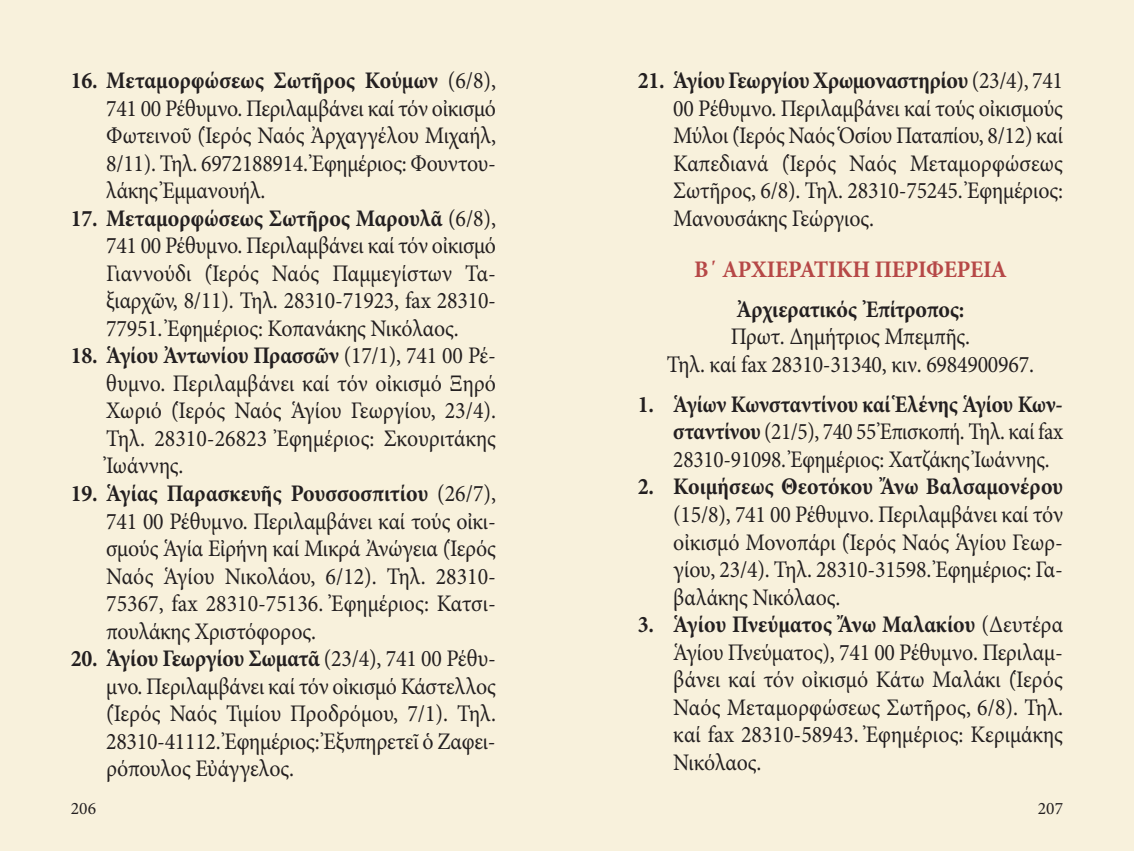
<style>
.page{position:relative;width:1134px;height:851px;background:#fff}
.page>*{position:absolute;margin:0;border:0;box-sizing:border-box;transform-origin:0 0}
.t1{font:23.75px/27.5px "Minion Pro";letter-spacing:-.01em;color:#231f20;text-align:justify;scale:.92 1}
.t2{font:23.75px/27.5px "Minion Pro";letter-spacing:-.01em;color:#231f20;text-align:justify;scale:.9 1}
.t3{font:700 23.75px "Minion Pro";color:#231f20;scale:.92 1}
.t4{font:700 23.75px "Minion Pro";letter-spacing:-.01em;color:#b64847;scale:.96 1}
.t5{font:17.5px "Minion Pro";color:#231f20}
.s1{font-weight:700}
</style>
<div class="page">
<div style="left:0;top:0;width:1134px;height:850px;background:#f8f1dc"></div>
<p class="t1" style="left:673px;top:69px;width:425px;text-indent:-35px"><span class="s1">21. Ἁγίου Γεωργίου Χρωμοναστηρίου</span> (23/4), 741<br>00 Ρέθυμνο. Περιλαμβάνει καί τούς οἰκισμούς Μύλοι (Ἱερός Ναός Ὁσίου Παταπίου, 8/12) καί Καπεδιανά (Ἱερός Ναός Μεταμορφώσεως Σωτῆρος, 6/8). Τηλ. 28310-75245. Ἐφημέριος:<br>Μανουσάκης Γεώργιος.</p>
<p class="t4" style="left:694px;top:260px;width:327px">B΄ ΑΡΧΙΕΡΑΤΙΚΗ ΠΕΡΙΦΕΡΕΙΑ</p>
<p class="t3" style="left:737px;top:300px;width:249px">Ἀρχιερατικός Ἐπίτροπος:</p>
<p class="t1" style="left:667px;top:325px;width:400px;text-align:center">Πρωτ. Δημήτριος Μπεμπῆς.<br>Τηλ. καί fax 28310-31340, κιν. 6984900967.</p>
<p class="t2" style="left:673px;top:392px;width:435px;text-indent:-35px"><span class="s1">1. Ἁγίων Κωνσταντίνου καί Ἑλένης Ἁγίου Κων&shy;σταντίνου</span> (21/5), 740 55 Ἐπισκοπή. Τηλ. καί fax 28310-91098. Ἐφημέριος: Χατζάκης Ἰωάννης.</p>
<p class="t3" style="left:638px;top:478px;width:464px">2. Κοιμήσεως Θεοτόκου Ἄνω Βαλσαμονέρου</p>
<p class="t1" style="left:673px;top:502px;width:425px">(15/8), 741 00 Ρέθυμνο. Περιλαμβάνει καί τόν οἰκισμό Μονοπάρι (Ἱερός Ναός Ἁγίου Γεωρ&shy;γίου, 23/4). Τηλ. 28310-31598. Ἐφημέριος: Γα&shy;βαλάκης Νικόλαος.</p>
<p class="t1" style="left:673px;top:612px;width:425px;text-indent:-35px"><span class="s1">3. Ἁγίου Πνεύματος Ἄνω Μαλακίου</span> (Δευτέρα Ἁγίου Πνεύματος), 741 00 Ρέθυμνο. Περιλαμ&shy;βάνει καί τόν οἰκισμό Κάτω Μαλάκι (Ἱερός Ναός Μεταμορφώσεως Σωτῆρος, 6/8). Τηλ. καί fax 28310-58943. Ἐφημέριος: Κεριμάκης Νικόλαος.</p>
<p class="t1" style="left:106px;top:69px;width:425px;text-indent:-35px"><span class="s1">16. Μεταμορφώσεως Σωτῆρος Κούμων</span> (6/8), 741 00 Ρέθυμνο. Περιλαμβάνει καί τόν οἰκισμό Φωτεινοῦ (Ἱερός Ναός Ἀρχαγγέλου Μιχαήλ, 8/11). Τηλ. 6972188914. Ἐφημέριος: Φουντου&shy;λάκης Ἐμμανουήλ.</p>
<p class="t1" style="left:106px;top:206px;width:425px;text-indent:-35px"><span class="s1">17. Μεταμορφώσεως Σωτῆρος Μαρουλᾶ</span> (6/8), 741 00 Ρέθυμνο. Περιλαμβάνει καί τόν οἰκισμό Γιαννούδι (Ἱερός Ναός Παμμεγίστων Τα&shy;ξιαρχῶν, 8/11). Τηλ. 28310-71923, fax 28310- 77951. Ἐφημέριος: Κοπανάκης Νικόλαος.</p>
<p class="t1" style="left:106px;top:344px;width:425px;text-indent:-35px"><span class="s1">18. Ἁγίου Ἀντωνίου Πρασσῶν</span> (17/1), 741 00 Ρέ&shy;θυμνο. Περιλαμβάνει καί τόν οἰκισμό Ξηρό Χωριό (Ἱερός Ναός Ἁγίου Γεωργίου, 23/4).<br>Τηλ. 28310-26823 Ἐφημέριος: Σκουριτάκης Ἰωάννης.</p>
<p class="t1" style="left:106px;top:481px;width:425px;text-indent:-35px"><span class="s1">19. Ἁγίας Παρασκευῆς Ρουσσοσπιτίου</span> (26/7), 741 00 Ρέθυμνο. Περιλαμβάνει καί τούς οἰκι&shy;σμούς Ἁγία Εἰρήνη καί Μικρά Ἀνώγεια (Ἱερός Ναός Ἁγίου Νικολάου, 6/12). Τηλ. 28310- 75367, fax 28310-75136. Ἐφημέριος: Κατσι&shy;πουλάκης Χριστόφορος.</p>
<p class="t1" style="left:106px;top:646px;width:425px;text-indent:-35px"><span class="s1">20. Ἁγίου Γεωργίου Σωματᾶ</span> (23/4), 741 00 Ρέθυ&shy;μνο. Περιλαμβάνει καί τόν οἰκισμό Κάστελλος (Ἱερός Ναός Τιμίου Προδρόμου, 7/1). Τηλ.<br>28310-41112. Ἐφημέριος: Ἐξυπηρετεῖ ὁ Ζαφει&shy;ρόπουλος Εὐάγγελος.</p>
<p class="t5" style="left:71px;top:801px;width:27px">206</p>
<p class="t5" style="left:1038px;top:801px;width:27px">207</p>
</div>
